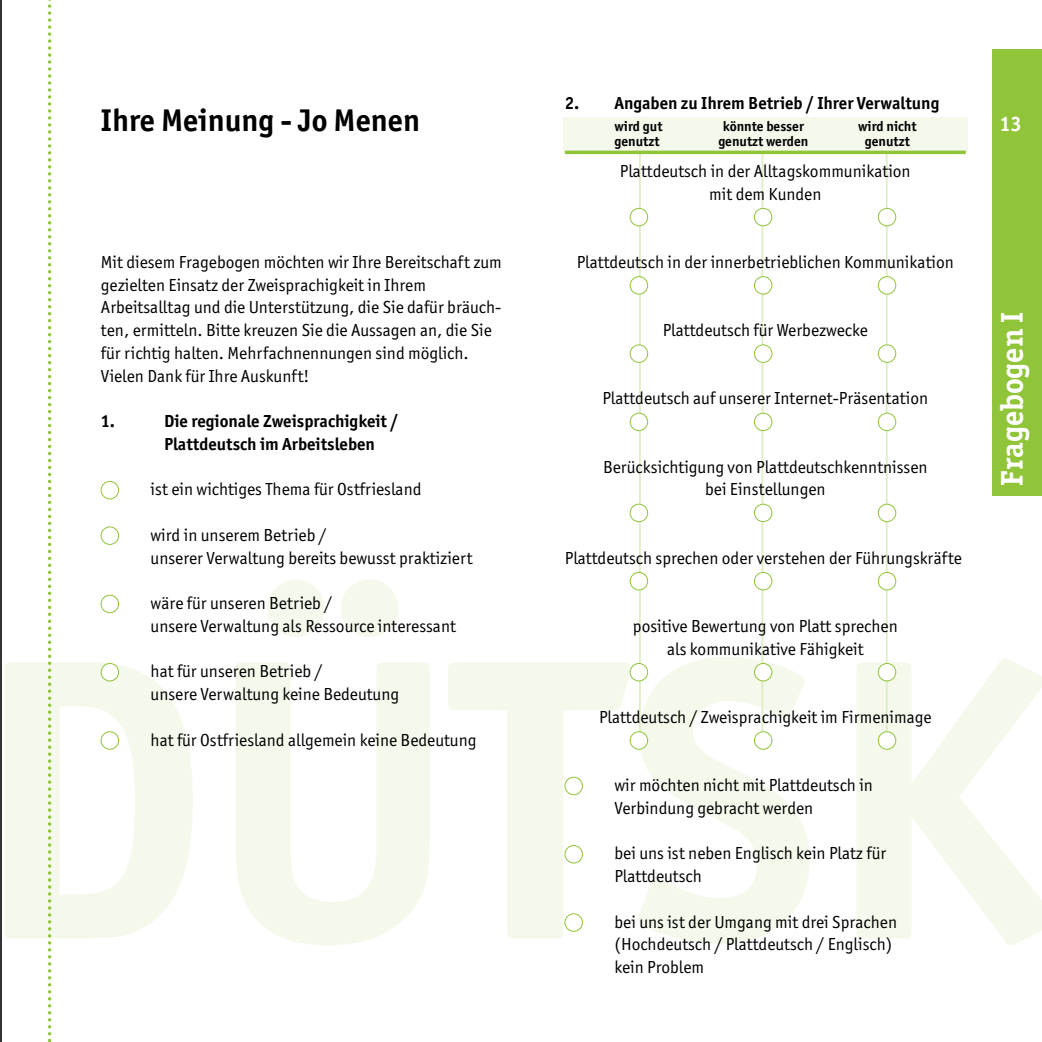
<style>
.page{position:relative;width:1042px;height:1042px;background:#fff}
.page>*{position:absolute;margin:0;border:0;box-sizing:border-box;transform-origin:0 0}
.t1{font:700 31.5px "Officina San ITC";color:#000}
.t2{font:700 31.5px "Officina Ser ITC";color:#fff}
.t3{font:700 21px "Officina Ser ITC";color:#fff}
.t4{font:17.5px/22.8px "Officina San ITC";color:#000}
.t5{font:700 17.5px/22.8px "Officina San ITC";color:#000}
.t6{font:700 14px "Officina San ITC";color:#000}
</style>
<div class="page">
<hr style="left:0;top:0;width:1px;height:1042px;background:#333">
<hr style="left:639px;top:152px;width:2px;height:596px;background:#deedc4">
<hr style="left:761px;top:152px;width:2px;height:596px;background:#deedc4">
<hr style="left:886px;top:152px;width:1px;height:596px;background:#deedc4">
<div style="left:563px;top:117px;width:404px;height:34px;background:#f4f9eb"></div>
<div style="left:992px;top:50px;width:50px;height:446px;background:#90c439"></div>
<svg style="left:48px;top:0;width:3px;height:1042px"></svg>
<hr style="left:565px;top:151px;width:401px;height:3px;background:#90c439">
<svg style="left:640px;top:208px;width:1px;height:18px"></svg>
<svg style="left:761px;top:208px;width:3px;height:18px"></svg>
<svg style="left:887px;top:208px;width:1px;height:18px"></svg>
<svg style="left:640px;top:277px;width:1px;height:17px"></svg>
<svg style="left:761px;top:277px;width:3px;height:17px"></svg>
<svg style="left:887px;top:277px;width:1px;height:17px"></svg>
<svg style="left:640px;top:345px;width:1px;height:17px"></svg>
<svg style="left:761px;top:345px;width:3px;height:17px"></svg>
<svg style="left:887px;top:345px;width:1px;height:17px"></svg>
<svg style="left:640px;top:413px;width:1px;height:18px"></svg>
<svg style="left:761px;top:413px;width:3px;height:18px"></svg>
<svg style="left:887px;top:413px;width:1px;height:18px"></svg>
<svg style="left:640px;top:504px;width:1px;height:18px"></svg>
<svg style="left:761px;top:504px;width:3px;height:18px"></svg>
<svg style="left:887px;top:504px;width:1px;height:18px"></svg>
<svg style="left:640px;top:572px;width:1px;height:18px"></svg>
<svg style="left:761px;top:572px;width:3px;height:18px"></svg>
<svg style="left:887px;top:572px;width:1px;height:18px"></svg>
<svg style="left:640px;top:663px;width:1px;height:18px"></svg>
<svg style="left:761px;top:663px;width:3px;height:18px"></svg>
<svg style="left:887px;top:663px;width:1px;height:18px"></svg>
<svg style="left:640px;top:732px;width:1px;height:16px"></svg>
<svg style="left:761px;top:732px;width:3px;height:16px"></svg>
<svg style="left:887px;top:732px;width:1px;height:16px"></svg>
<h1 class="t1" style="left:101px;top:102px;width:320px">Ihre Meinung - Jo Menen</h1>
<p class="t4" style="left:101px;top:250px;width:402px">Mit diesem Fragebogen möchten wir Ihre Bereitschaft zum gezielten Einsatz der Zweisprachigkeit in Ihrem Arbeitsalltag und die Unterstützung, die Sie dafür bräuch&shy;ten, ermitteln. Bitte kreuzen Sie die Aussagen an, die Sie für richtig halten. Mehrfachnennungen sind möglich.<br>Vielen Dank für Ihre Auskunft!</p>
<p class="t5" style="left:101px;top:410px;width:16px">1.</p>
<p class="t5" style="left:164px;top:410px;width:236px">Die regionale Zweisprachigkeit /<br>Plattdeutsch im Arbeitsleben</p>
<p class="t4" style="left:151px;top:478px;width:272px">ist ein wichtiges Thema für Ostfriesland</p>
<p class="t4" style="left:151px;top:523px;width:323px">wird in unserem Betrieb /<br>unserer Verwaltung bereits bewusst praktiziert</p>
<p class="t4" style="left:151px;top:592px;width:307px">wäre für unseren Betrieb /<br>unsere Verwaltung als Ressource interessant</p>
<p class="t4" style="left:151px;top:660px;width:250px">hat für unseren Betrieb /<br>unsere Verwaltung keine Bedeutung</p>
<p class="t4" style="left:151px;top:728px;width:327px">hat für Ostfriesland allgemein keine Bedeutung</p>
<p class="t5" style="left:565px;top:91px;width:376px">2. Angaben zu Ihrem Betrieb / Ihrer Verwaltung</p>
<p class="t6" style="left:614px;top:118px;width:50px">wird gut</p>
<p class="t6" style="left:723px;top:118px;width:83px">könnte besser</p>
<p class="t6" style="left:858px;top:118px;width:60px">wird nicht</p>
<p class="t6" style="left:614px;top:133px;width:47px">genutzt</p>
<p class="t6" style="left:718px;top:133px;width:92px">genutzt werden</p>
<p class="t6" style="left:865px;top:133px;width:47px">genutzt</p>
<p class="t4" style="left:620px;top:159px;width:292px;text-align:center">Plattdeutsch in der Alltagskommunikation mit dem Kunden</p>
<p class="t4" style="left:577px;top:250px;width:378px">Plattdeutsch in der innerbetrieblichen Kommunikation</p>
<p class="t4" style="left:663px;top:319px;width:206px">Plattdeutsch für Werbezwecke</p>
<p class="t4" style="left:602px;top:387px;width:327px">Plattdeutsch auf unserer Internet-Präsentation</p>
<p class="t4" style="left:603px;top:455px;width:326px;text-align:center">Berücksichtigung von Plattdeutschkenntnissen bei Einstellungen</p>
<p class="t4" style="left:565px;top:546px;width:399px">Plattdeutsch sprechen oder verstehen der Führungskräfte</p>
<p class="t4" style="left:633px;top:614px;width:266px;text-align:center">positive Bewertung von Platt sprechen als kommunikative Fähigkeit</p>
<p class="t4" style="left:599px;top:705px;width:334px">Plattdeutsch / Zweisprachigkeit im Firmenimage</p>
<p class="t4" style="left:614px;top:774px;width:260px">wir möchten nicht mit Plattdeutsch in<br>Verbindung gebracht werden</p>
<p class="t4" style="left:614px;top:842px;width:273px">bei uns ist neben Englisch kein Platz für<br>Plattdeutsch</p>
<p class="t4" style="left:614px;top:910px;width:284px">bei uns ist der Umgang mit drei Sprachen (Hochdeutsch / Plattdeutsch / Englisch) kein Problem</p>
<p class="t3" style="left:999px;top:112px;width:24px">13</p>
<h1 class="t2" style="left:993px;top:486px;width:176px;rotate:-90deg">Fragebogen I</h1>
</div>
